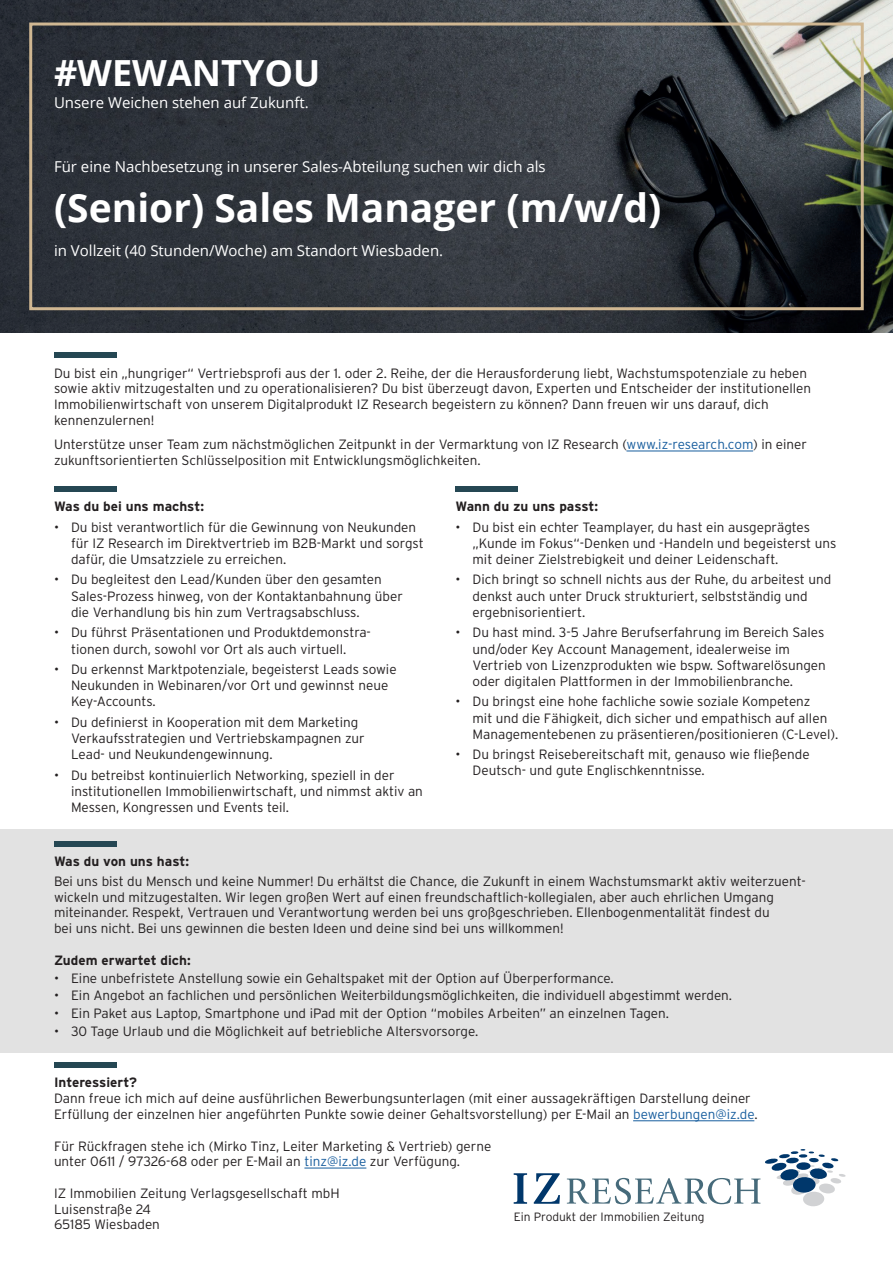
<style>
.page{position:relative;width:893px;height:1263px;background:#fff}
.page>*{position:absolute;margin:0;border:0;box-sizing:border-box;transform-origin:0 0}
.t1{font:700 39px "Open Sans";color:#fff}
.t2{font:700 36px "Open Sans";color:#fff}
.t3{font:15px "Open Sans";color:#fff}
.t4{font:300 13.5px/16.2px "Interstate";color:#231f20}
.t5{font:700 13.5px "Interstate";color:#231f20}
.t6{font:300 12px "Interstate";color:#231f20}
.s1{color:#175d9e}
</style>
<div class="page">
<div style="left:0;top:829px;width:893px;height:223px;background:#e2e2e2"></div>
<hr style="left:626px;top:451px;width:127px;height:1px;background:#175d9e">
<svg style="left:567px;top:1149px;width:279px;height:57px"></svg>
<svg style="left:514px;top:1173px;width:13px;height:31px"></svg>
<svg style="left:534px;top:1173px;width:26px;height:31px"></svg>
<div style="left:54px;top:487px;width:63px;height:5px;background:#254753"></div>
<div style="left:455px;top:487px;width:63px;height:5px;background:#254753"></div>
<div style="left:54px;top:842px;width:63px;height:5px;background:#254753"></div>
<div style="left:54px;top:353px;width:63px;height:5px;background:#254753"></div>
<div style="left:54px;top:1063px;width:63px;height:5px;background:#254753"></div>
<hr style="left:633px;top:1120px;width:121px;height:1px;background:#175d9e">
<hr style="left:304px;top:1168px;width:62px;height:1px;background:#175d9e">
<img style="left:0;top:0;width:893px;height:333px">
<div style="left:29px;top:23px;width:835px;height:287px;border:3px solid #d0b792"></div>
<h2 class="t2" style="left:54px;top:48px;width:268px">#WEWANTYOU</h2>
<p class="t3" style="left:54px;top:92px;width:256px">Unsere Weichen stehen auf Zukunft.</p>
<p class="t3" style="left:54px;top:156px;width:493px">Für eine Nachbesetzung in unserer Sales-Abteilung suchen wir dich als</p>
<h1 class="t1" style="left:54px;top:181px;width:609px">(Senior) Sales Manager (m/w/d)</h1>
<p class="t3" style="left:54px;top:240px;width:391px">in Vollzeit (40 Stunden/Woche) am Standort Wiesbaden.</p>
<p class="t4" style="left:54px;top:365px;width:759px;line-height:15.8px">Du bist ein „hungriger“ Vertriebsprofi aus der 1. oder 2. Reihe, der die Herausforderung liebt, Wachstumspotenziale zu heben sowie aktiv mitzugestalten und zu operationalisieren? Du bist überzeugt davon, Experten und Entscheider der institutionellen Immobilienwirtschaft von unserem Digitalprodukt IZ Research begeistern zu können? Dann freuen wir uns darauf, dich kennenzulernen!</p>
<p class="t4" style="left:54px;top:436px;width:754px;line-height:15.8px">Unterstütze unser Team zum nächstmöglichen Zeitpunkt in der Vermarktung von IZ Research (<span class="s1">www.iz-research.com</span>) in einer zukunftsorientierten Schlüsselposition mit Entwicklungsmöglichkeiten.</p>
<p class="t5" style="left:54px;top:499px;width:151px">Was du bei uns machst:</p>
<p class="t4" style="left:71px;top:519px;width:354px;text-indent:-17px">• Du bist verantwortlich für die Gewinnung von Neukunden für IZ Research im Direktvertrieb im B2B-Markt und sorgst dafür, die Umsatzziele zu erreichen.</p>
<p class="t4" style="left:71px;top:571px;width:333px;text-indent:-17px">• Du begleitest den Lead/Kunden über den gesamten<br>Sales-Prozess hinweg, von der Kontaktanbahnung über die Verhandlung bis hin zum Vertragsabschluss.</p>
<p class="t4" style="left:54px;top:624px;width:318px;text-align:center">• Du führst Präsentationen und Produktdemonstra&shy;tionen durch, sowohl vor Ort als auch virtuell.</p>
<p class="t4" style="left:71px;top:661px;width:327px;text-indent:-17px">• Du erkennst Marktpotenziale, begeisterst Leads sowie<br>Neukunden in Webinaren/vor Ort und gewinnst neue<br>Key-Accounts.</p>
<p class="t4" style="left:71px;top:714px;width:295px;text-indent:-17px">• Du definierst in Kooperation mit dem Marketing<br>Verkaufsstrategien und Vertriebskampagnen zur<br>Lead- und Neukundengewinnung.</p>
<p class="t4" style="left:71px;top:767px;width:353px;text-indent:-17px">• Du betreibst kontinuierlich Networking, speziell in der institutionellen Immobilienwirtschaft, und nimmst aktiv an<br>Messen, Kongressen und Events teil.</p>
<p class="t5" style="left:455px;top:499px;width:144px">Wann du zu uns passt:</p>
<p class="t4" style="left:472px;top:519px;width:365px;text-indent:-17px">• Du bist ein echter Teamplayer, du hast ein ausgeprägtes „Kunde im Fokus“-Denken und -Handeln und begeisterst uns mit deiner Zielstrebigkeit und deiner Leidenschaft.</p>
<p class="t4" style="left:472px;top:571px;width:360px;text-indent:-17px">• Dich bringt so schnell nichts aus der Ruhe, du arbeitest und denkst auch unter Druck strukturiert, selbstständig und ergebnisorientiert.</p>
<p class="t4" style="left:472px;top:624px;width:355px;text-indent:-17px">• Du hast mind. 3-5 Jahre Berufserfahrung im Bereich Sales und/oder Key Account Management, idealerweise im Vertrieb von Lizenzprodukten wie bspw. Softwarelösungen oder digitalen Plattformen in der Immobilienbranche.</p>
<p class="t4" style="left:472px;top:693px;width:367px;text-indent:-17px">• Du bringst eine hohe fachliche sowie soziale Kompetenz<br>mit und die Fähigkeit, dich sicher und empathisch auf allen<br>Managementebenen zu präsentieren/positionieren (C-Level).</p>
<p class="t4" style="left:472px;top:746px;width:339px;text-indent:-17px">• Du bringst Reisebereitschaft mit, genauso wie fließende<br>Deutsch- und gute Englischkenntnisse.</p>
<p class="t5" style="left:54px;top:853px;width:137px">Was du von uns hast:</p>
<p class="t4" style="left:54px;top:873px;width:753px;line-height:15.8px">Bei uns bist du Mensch und keine Nummer! Du erhältst die Chance, die Zukunft in einem Wachstumsmarkt aktiv weiterzuent&shy;wickeln und mitzugestalten. Wir legen großen Wert auf einen freundschaftlich-kollegialen, aber auch ehrlichen Umgang miteinander. Respekt, Vertrauen und Verantwortung werden bei uns großgeschrieben. Ellenbogenmentalität findest du<br>bei uns nicht. Bei uns gewinnen die besten Ideen und deine sind bei uns willkommen!</p>
<p class="t5" style="left:54px;top:952px;width:138px">Zudem erwartet dich:</p>
<p class="t4" style="left:54px;top:969px;width:561px">• Eine unbefristete Anstellung sowie ein Gehaltspaket mit der Option auf Überperformance.</p>
<p class="t4" style="left:54px;top:987px;width:680px">• Ein Angebot an fachlichen und persönlichen Weiterbildungsmöglichkeiten, die individuell abgestimmt werden.</p>
<p class="t4" style="left:54px;top:1005px;width:617px">• Ein Paket aus Laptop, Smartphone und iPad mit der Option “mobiles Arbeiten” an einzelnen Tagen.</p>
<p class="t4" style="left:54px;top:1023px;width:426px">• 30 Tage Urlaub und die Möglichkeit auf betriebliche Altersvorsorge.</p>
<p class="t5" style="left:54px;top:1075px;width:85px">Interessiert?</p>
<p class="t4" style="left:54px;top:1090px;width:705px;line-height:15.8px">Dann freue ich mich auf deine ausführlichen Bewerbungsunterlagen (mit einer aussagekräftigen Darstellung deiner<br>Erfüllung der einzelnen hier angeführten Punkte sowie deiner Gehaltsvorstellung) per E-Mail an <span class="s1">bewerbungen@iz.de</span>.</p>
<p class="t4" style="left:54px;top:1138px;width:439px;line-height:15.8px">Für Rückfragen stehe ich (Mirko Tinz, Leiter Marketing &amp; Vertrieb) gerne unter 0611 / 97326-68 oder per E-Mail an <span class="s1">tinz@iz.de</span> zur Verfügung.</p>
<p class="t4" style="left:54px;top:1185px;width:287px;line-height:15.8px">IZ Immobilien Zeitung Verlagsgesellschaft mbH<br>Luisenstraße 24<br>65185 Wiesbaden</p>
<p class="t6" style="left:514px;top:1210px;width:192px">Ein Produkt der Immobilien Zeitung</p>
</div>
